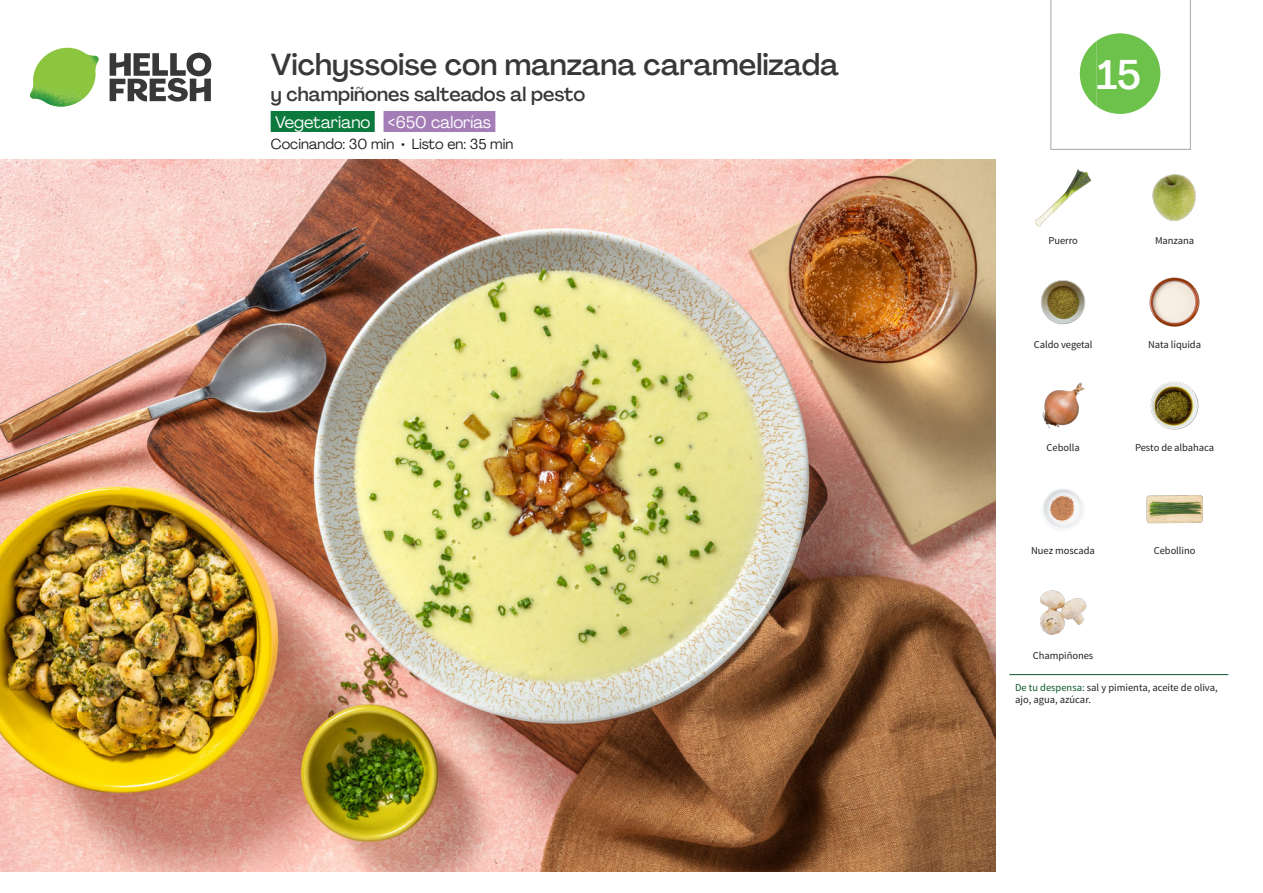
<style>
.page{position:relative;width:1263px;height:893px;background:#fff}
.page>*{position:absolute;margin:0;border:0;box-sizing:border-box;transform-origin:0 0}
._24_Recipe_Nr_Bag{font:500 40.5px "Agrandir";color:#fff}
._15_Titel_UK{font:500 30px "Agrandir";color:#383839}
._15_Titel_UK-2{font:500 19.5px "Agrandir";color:#383839}
._02_Box_Type{font:16.5px "Agrandir";color:#fff}
._02_Box_Type-2{font:14.25px "Agrandir";color:#231f20}
._18_FRONT_ingredients_UK{font:10.5px/12px "Source Sans Pro";letter-spacing:-.005em;color:#231f20}
.s1{color:#0e572c}
</style>
<div class="page">
<svg style="left:110px;top:53px;width:101px;height:49px"></svg>
<img style="left:30px;top:48px;width:69px;height:59px">
<img style="left:0;top:159px;width:995px;height:713px">
<div style="left:271px;top:111px;width:104px;height:21px;background:#0d7a3d"></div>
<div style="left:383px;top:111px;width:112px;height:21px;background:#a47db7"></div>
<img style="left:1035px;top:169px;width:57px;height:57px">
<img style="left:1152px;top:174px;width:44px;height:47px">
<img style="left:1149px;top:277px;width:51px;height:50px">
<img style="left:1040px;top:280px;width:46px;height:45px">
<img style="left:1150px;top:381px;width:49px;height:49px">
<img style="left:1042px;top:382px;width:43px;height:47px">
<img style="left:1146px;top:495px;width:57px;height:29px">
<img style="left:1043px;top:489px;width:40px;height:41px">
<img style="left:1040px;top:590px;width:47px;height:45px">
<hr style="left:1009px;top:674px;width:219px;height:1px;background:#0e572c">
<svg style="left:1050px;top:0;width:141px;height:150px"></svg>
<p class="_15_Titel_UK" style="left:271px;top:46px;width:570px">Vichyssoise con manzana caramelizada</p>
<p class="_15_Titel_UK-2" style="left:271px;top:82px;width:316px">y champiñones salteados al pesto</p>
<p class="_02_Box_Type" style="left:275px;top:112px;width:217px">Vegetariano &lt;650 calorías</p>
<p class="_02_Box_Type-2" style="left:271px;top:135px;width:244px">Cocinando: 30 min • Listo en: 35 min</p>
<p class="_24_Recipe_Nr_Bag" style="left:1097px;top:50px;width:46px">15</p>
<p class="_18_FRONT_ingredients_UK" style="left:1048px;top:235px;width:31px">Puerro</p>
<p class="_18_FRONT_ingredients_UK" style="left:1155px;top:235px;width:41px">Manzana</p>
<p class="_18_FRONT_ingredients_UK" style="left:1034px;top:339px;width:60px">Caldo vegetal</p>
<p class="_18_FRONT_ingredients_UK" style="left:1148px;top:339px;width:54px">Nata líquida</p>
<p class="_18_FRONT_ingredients_UK" style="left:1046px;top:441px;width:35px">Cebolla</p>
<p class="_18_FRONT_ingredients_UK" style="left:1135px;top:441px;width:81px">Pesto de albahaca</p>
<p class="_18_FRONT_ingredients_UK" style="left:1031px;top:545px;width:65px">Nuez moscada</p>
<p class="_18_FRONT_ingredients_UK" style="left:1154px;top:545px;width:43px">Cebollino</p>
<p class="_18_FRONT_ingredients_UK" style="left:1033px;top:649px;width:62px">Champiñones</p>
<p class="_18_FRONT_ingredients_UK" style="left:1015px;top:682px;width:204px"><span class="s1">De tu despensa:</span> sal y pimienta, aceite de oliva, ajo, agua, azúcar.</p>
</div>
